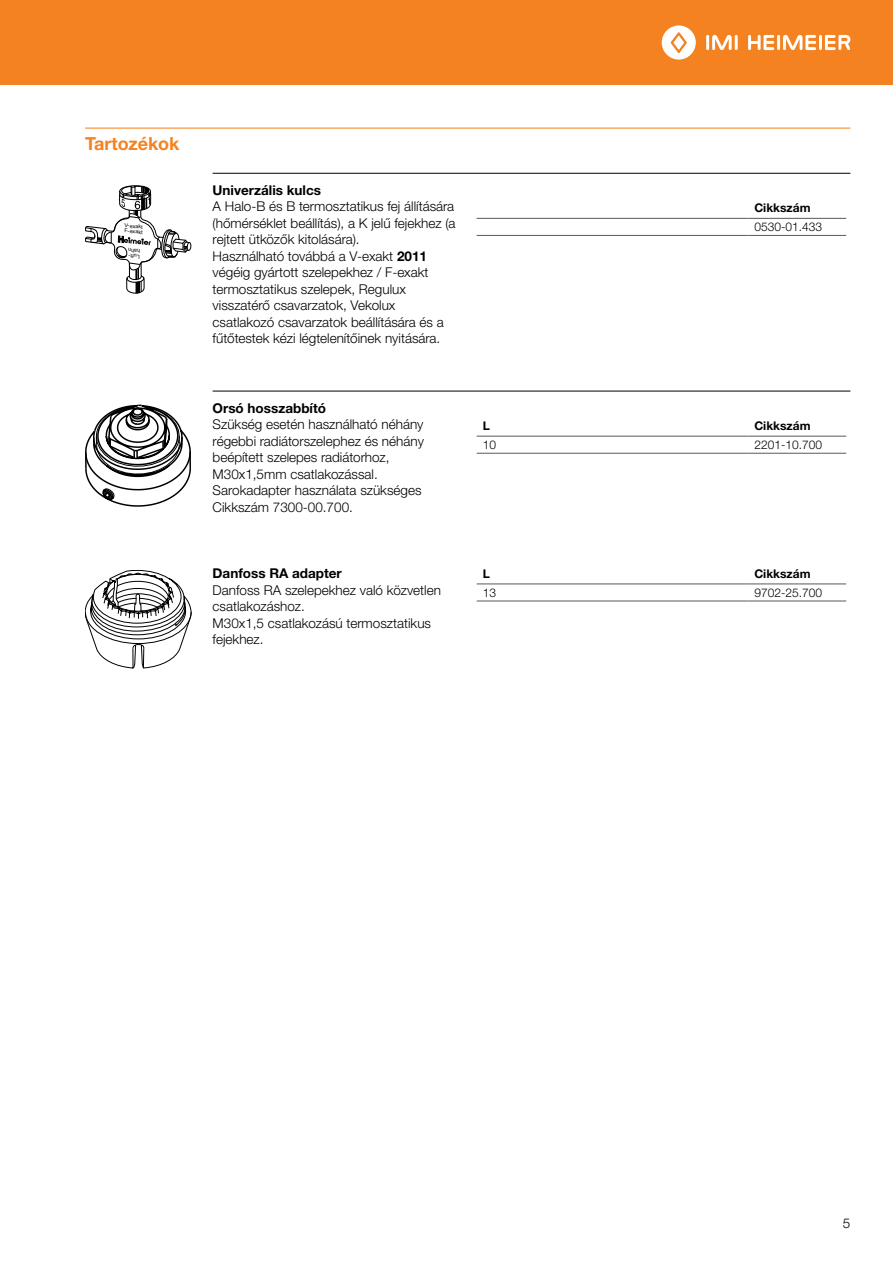
<style>
.page{position:relative;width:893px;height:1263px;background:#fff}
.page>*{position:absolute;margin:0;border:0;box-sizing:border-box;transform-origin:0 0}
.t1{font:700 18px "Helvetica Neue LTW1 G";letter-spacing:-.005em;color:#f58220}
.t2{font:300 13.5px/16.5px "Helvetica Neue LTW1 G";color:#000}
.t3{font:700 13.5px "Helvetica Neue LTW1 G";color:#000}
.t4{font:300 12px "Helvetica Neue LTW1 G";color:#000}
.t5{font:700 12px "Helvetica Neue LTW1 G";color:#000}
.t6{font:5.4px/5.2px "Arial";color:#000}
.s1{font-weight:700}
</style>
<div class="page">
<div style="left:0;top:0;width:893px;height:85px;background:#f58220"></div>
<hr style="left:706px;top:35px;width:3px;height:15px;background:#fff">
<hr style="left:735px;top:35px;width:3px;height:15px;background:#fff">
<svg style="left:712px;top:35px;width:20px;height:15px"></svg>
<svg style="left:662px;top:25px;width:34px;height:35px"></svg>
<hr style="left:777px;top:35px;width:3px;height:15px;background:#fff">
<svg style="left:748px;top:35px;width:26px;height:15px"></svg>
<hr style="left:819px;top:35px;width:3px;height:15px;background:#fff">
<svg style="left:783px;top:35px;width:33px;height:15px"></svg>
<svg style="left:825px;top:35px;width:25px;height:15px"></svg>
<hr style="left:85px;top:128px;width:765px;height:1px;background:#f58220">
<hr style="left:213px;top:173px;width:637px;height:1px;background:#000">
<hr style="left:477px;top:218px;width:271px;height:1px;background:#58595b">
<hr style="left:477px;top:235px;width:271px;height:1px;background:#58595b">
<hr style="left:748px;top:218px;width:98px;height:1px;background:#58595b">
<hr style="left:748px;top:235px;width:98px;height:1px;background:#58595b">
<hr style="left:213px;top:391px;width:637px;height:1px;background:#000">
<hr style="left:477px;top:436px;width:271px;height:1px;background:#58595b">
<hr style="left:477px;top:453px;width:271px;height:1px;background:#58595b">
<hr style="left:748px;top:436px;width:98px;height:1px;background:#58595b">
<hr style="left:748px;top:453px;width:98px;height:1px;background:#58595b">
<hr style="left:477px;top:583px;width:271px;height:1px;background:#58595b">
<hr style="left:477px;top:601px;width:271px;height:1px;background:#58595b">
<hr style="left:748px;top:583px;width:98px;height:1px;background:#58595b">
<hr style="left:748px;top:601px;width:98px;height:1px;background:#58595b">
<svg style="left:85px;top:185px;width:106px;height:109px"></svg>
<svg style="left:85px;top:404px;width:106px;height:103px"></svg>
<svg style="left:85px;top:570px;width:106px;height:98px"></svg>
<h1 class="t1" style="left:85px;top:132px;width:96px">Tartozékok</h1>
<p class="t6" style="left:125px;top:222px;width:20px;rotate:6deg">V-exakt<br>F-exakt</p>
<p class="t6" style="left:140px;top:254px;width:14px;rotate:-174deg">hahn</p>
<p class="t6" style="left:139px;top:259px;width:13px;rotate:-174deg">Luft-</p>
<p class="t3" style="left:213px;top:182px;width:110px">Univerzális kulcs</p>
<p class="t2" style="left:213px;top:198px;width:244px">A Halo-B és B termosztatikus fej állítására (hőmérséklet beállítás), a K jelű fejekhez (a rejtett ütközők kitolására).<br>Használható továbbá a V-exakt <span class="s1">2011 </span>végéig gyártott szelepekhez / F-exakt termosztatikus szelepek, Regulux visszatérő csavarzatok, Vekolux csatlakozó csavarzatok beállítására és a fűtőtestek kézi légtelenítőinek nyitására.</p>
<p class="t5" style="left:754px;top:200px;width:58px">Cikkszám</p>
<p class="t4" style="left:754px;top:220px;width:69px">0530-01.433</p>
<p class="t3" style="left:213px;top:400px;width:115px">Orsó hosszabbító</p>
<p class="t2" style="left:213px;top:416px;width:213px">Szükség esetén használható néhány régebbi radiátorszelephez és néhány beépített szelepes radiátorhoz,<br>M30x1,5mm csatlakozással.<br>Sarokadapter használata szükséges<br>Cikkszám 7300-00.700.</p>
<p class="t5" style="left:483px;top:418px;width:9px">L</p>
<p class="t5" style="left:754px;top:418px;width:58px">Cikkszám</p>
<p class="t4" style="left:483px;top:437px;width:15px">10</p>
<p class="t4" style="left:754px;top:437px;width:69px">2201-10.700</p>
<p class="t3" style="left:213px;top:565px;width:131px">Danfoss RA adapter</p>
<p class="t2" style="left:213px;top:582px;width:230px">Danfoss RA szelepekhez való közvetlen csatlakozáshoz.<br>M30x1,5 csatlakozású termosztatikus fejekhez.</p>
<p class="t5" style="left:483px;top:566px;width:9px">L</p>
<p class="t5" style="left:754px;top:566px;width:58px">Cikkszám</p>
<p class="t4" style="left:483px;top:585px;width:15px">13</p>
<p class="t4" style="left:754px;top:585px;width:69px">9702-25.700</p>
<p class="t2" style="left:843px;top:1215px;width:9px">5</p>
</div>
